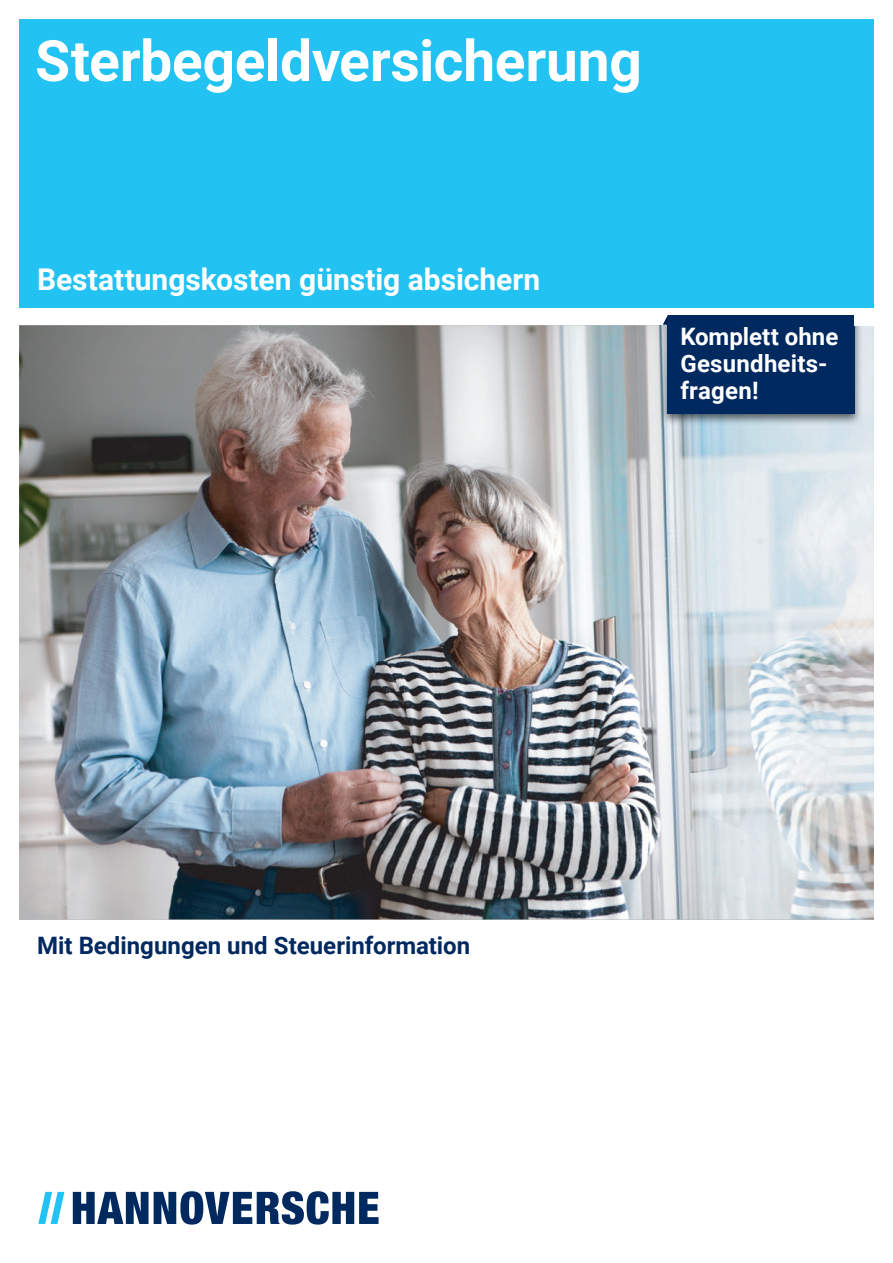
<style>
.page{position:relative;width:893px;height:1263px;background:#fff}
.page>*{position:absolute;margin:0;border:0;box-sizing:border-box;transform-origin:0 0}
.t1{font:700 57px "Roboto";letter-spacing:-.005em;color:#fff}
.t2{font:700 30px "Roboto";color:#fff}
.t3{font:700 24px "Roboto";color:#002960}
.t4{font:700 24px/27px "Roboto";letter-spacing:.005em;color:#fff}
</style>
<div class="page">
<svg style="left:73px;top:1191px;width:305px;height:33px"></svg>
<svg style="left:38px;top:1192px;width:26px;height:32px"></svg>
<img style="left:19px;top:325px;width:855px;height:594px">
<img style="left:659px;top:325px;width:203px;height:101px">
<div style="left:668px;top:315px;width:187px;height:98px;background:#002960"></div>
<svg style="left:662px;top:315px;width:6px;height:10px"></svg>
<div style="left:19px;top:19px;width:855px;height:288px;background:#22c2f3"></div>
<h1 class="t1" style="left:35px;top:21px;width:608px">Sterbegeldversicherung</h1>
<p class="t2" style="left:37px;top:259px;width:505px">Bestattungskosten günstig absichern</p>
<p class="t4" style="left:680px;top:322px;width:159px">Komplett ohne<br>Gesundheits&shy;fragen!</p>
<p class="t3" style="left:37px;top:928px;width:434px">Mit Bedingungen und Steuerinformation</p>
</div>
